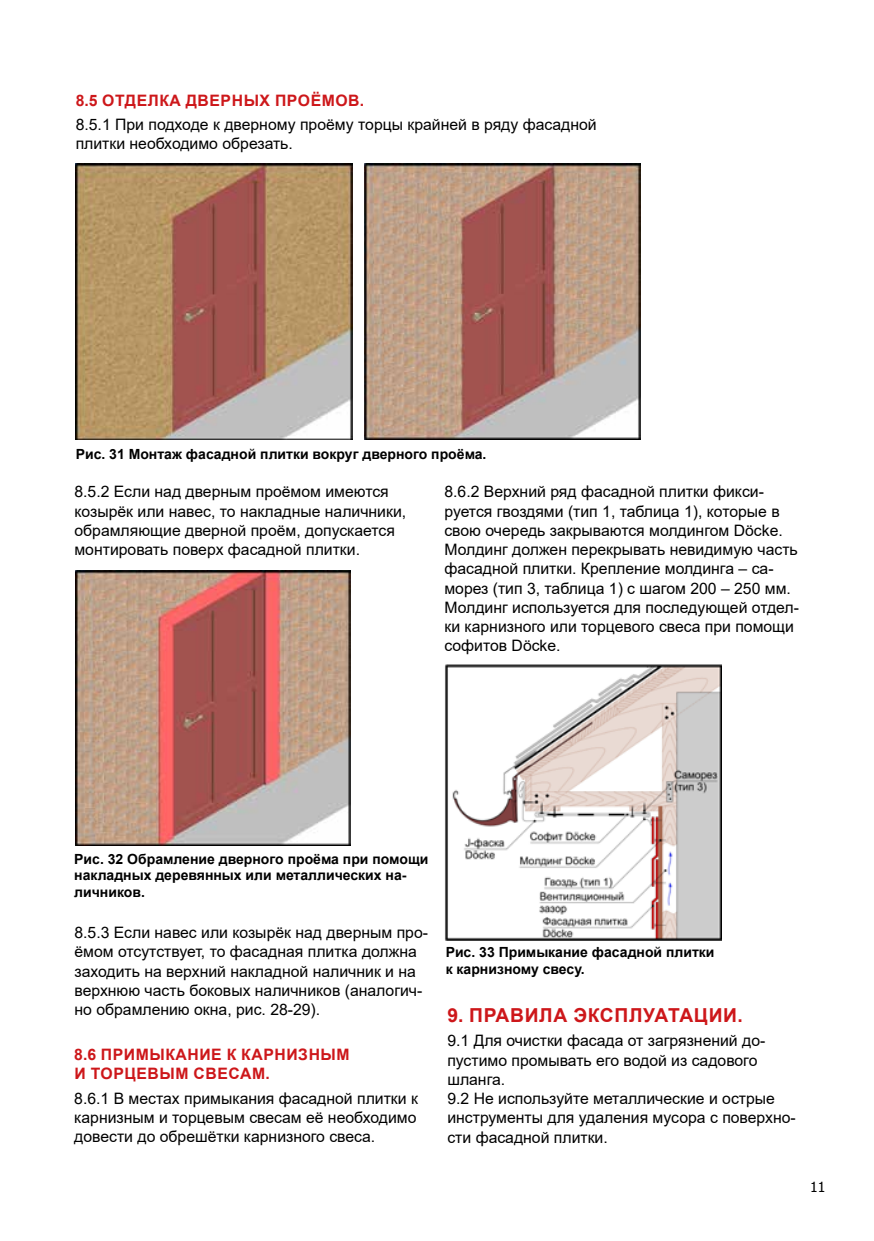
<style>
.page{position:relative;width:874px;height:1241px;background:#fff}
.page>*{position:absolute;margin:0;border:0;box-sizing:border-box;transform-origin:0 0}
.t1{font:700 19.25px "Arial";letter-spacing:.035em;color:#cd171a}
.t2{font:15.75px/19.2px "Arial";color:#000}
.t3{font:700 15.75px/18.9px "Arial";letter-spacing:.035em;color:#cd171a}
.t4{font:700 14px/16.8px "Arial";color:#000}
.t5{font:14px "Tahoma";color:#000}
</style>
<div class="page">
<img style="left:76px;top:163px;width:276px;height:277px">
<img style="left:76px;top:570px;width:274px;height:275px">
<img style="left:364px;top:164px;width:276px;height:276px">
<img style="left:445px;top:664px;width:276px;height:276px">
<p class="t3" style="left:76px;top:91px;width:290px">8.5 ОТДЕЛКА ДВЕРНЫХ ПРОЁМОВ.</p>
<p class="t2" style="left:76px;top:115px;width:522px">8.5.1 При подходе к дверному проёму торцы крайней в ряду фасадной плитки необходимо обрезать.</p>
<p class="t4" style="left:76px;top:446px;width:412px">Рис. 31 Монтаж фасадной плитки вокруг дверного проёма.</p>
<p class="t2" style="left:74px;top:482px;width:333px">8.5.2 Если над дверным проёмом имеются козырёк или навес, то накладные наличники, обрамляющие дверной проём, допускается монтировать поверх фасадной плитки.</p>
<p class="t2" style="left:444px;top:482px;width:356px">8.6.2 Верхний ряд фасадной плитки фикси&shy;руется гвоздями (тип 1, таблица 1), которые в свою очередь закрываются молдингом Döcke.<br>Молдинг должен перекрывать невидимую часть фасадной плитки. Крепление молдинга – са&shy;морез (тип 3, таблица 1) с шагом 200 – 250 мм.<br>Молдинг используется для последующей отдел&shy;ки карнизного или торцевого свеса при помощи софитов Döcke.</p>
<p class="t4" style="left:74px;top:850px;width:355px">Рис. 32 Обрамление дверного проёма при помощи накладных деревянных или металлических на&shy;личников.</p>
<p class="t2" style="left:74px;top:922px;width:355px">8.5.3 Если навес или козырёк над дверным про&shy;ёмом отсутствует, то фасадная плитка должна заходить на верхний накладной наличник и на верхнюю часть боковых наличников (аналогич&shy;но обрамлению окна, рис. 28-29).</p>
<p class="t3" style="left:74px;top:1044px;width:277px">8.6 ПРИМЫКАНИЕ К КАРНИЗНЫМ<br>И ТОРЦЕВЫМ СВЕСАМ.</p>
<p class="t2" style="left:74px;top:1088px;width:345px;text-align:justify">8.6.1 В местах примыкания фасадной плитки к карнизным и торцевым свесам её необходимо довести до обрешётки карнизного свеса.</p>
<p class="t4" style="left:445px;top:943px;width:270px">Рис. 33 Примыкание фасадной плитки к карнизному свесу.</p>
<p class="t1" style="left:447px;top:1001px;width:297px">9. ПРАВИЛА ЭКСПЛУАТАЦИИ.</p>
<p class="t2" style="left:447px;top:1030px;width:350px">9.1 Для очистки фасада от загрязнений до&shy;пустимо промывать его водой из садового шланга.<br>9.2 Не используйте металлические и острые инструменты для удаления мусора с поверхно&shy;сти фасадной плитки.</p>
<p class="t5" style="left:809px;top:1177px;width:17px">11</p>
</div>
